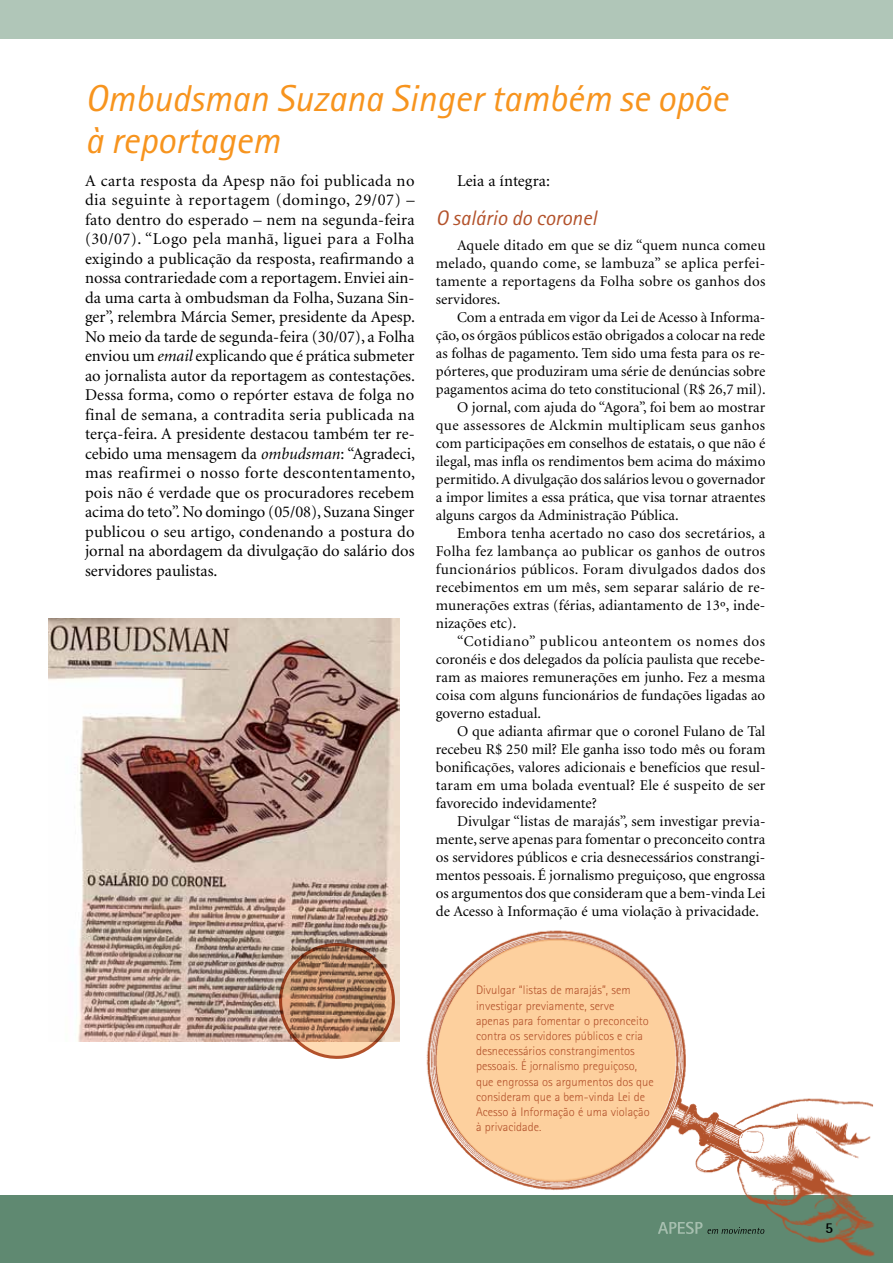
<style>
.page{position:relative;width:893px;height:1263px;background:#fff}
.page>*{position:absolute;margin:0;border:0;box-sizing:border-box;transform-origin:0 0}
.t1{font:italic 37.5px/42px "Rotis Sans Serif Std";color:#f7941e}
.t2{font:italic 21px "Rotis Sans Serif Std";color:#b3522b}
.t3{font:16.5px/19.5px "Minion";color:#000;text-align:justify}
.t4{font:15px/18px "Minion";color:#000;text-align:justify}
.t5{font:15px "Minion";letter-spacing:.025em;color:#000}
.t6{font:15px "Minion";letter-spacing:.02em;color:#000}
.t7{font:15px "Minion";letter-spacing:.04em;color:#000}
.t8{font:700 15px "Libre Semi Sans S Si";color:#000}
.t9{font:300 12.45px/15.3px "Rotis Sans Serif Std";color:#b3522b}
.s1{font-style:italic}
</style>
<div class="page">
<div style="left:0;top:0;width:893px;height:39px;background:#b0c6b8"></div>
<div style="left:0;top:1196px;width:893px;height:67px;background:#5f8971"></div>
<img style="left:421px;top:930px;width:460px;height:327px">
<div style="left:437px;top:939px;width:239px;height:243px;background:#fdd09e;border-radius:50%"></div>
<img style="left:48px;top:619px;width:352px;height:422px">
<svg style="left:279px;top:943px;width:116px;height:116px;background:#bd9579"></svg>
<h1 class="t1" style="left:85px;top:78px;width:644px">Ombudsman Suzana Singer também se opõe à reportagem</h1>
<p class="t3" style="left:85px;top:171px;width:332px">A carta resposta da Apesp não foi publicada no dia seguinte à reportagem (domingo, 29/07) – fato dentro do esperado – nem na segunda-feira (30/07). “Logo pela manhã, liguei para a Folha exigindo a publicação da resposta, reafirmando a nossa contrariedade com a reportagem. Enviei ain&shy;da uma carta à ombudsman da Folha, Suzana Sin&shy;ger”, relembra Márcia Semer, presidente da Apesp.<br>No meio da tarde de segunda-feira (30/07), a Folha enviou um <span class="s1">email</span> explicando que é prática submeter ao jornalista autor da reportagem as contestações.<br>Dessa forma, como o repórter estava de folga no final de semana, a contradita seria publicada na terça-feira. A presidente destacou também ter re&shy;cebido uma mensagem da <span class="s1">ombudsman</span>: “Agradeci, mas reafirmei o nosso forte descontentamento, pois não é verdade que os procuradores recebem acima do teto”. No domingo (05/08), Suzana Singer publicou o seu artigo, condenando a postura do jornal na abordagem da divulgação do salário dos servidores paulistas.</p>
<p class="t3" style="left:457px;top:171px;width:94px">Leia a íntegra:</p>
<h2 class="t2" style="left:436px;top:205px;width:162px">O salário do coronel</h2>
<p class="t4" style="left:436px;top:237px;width:331px;text-indent:21px">Aquele ditado em que se diz “quem nunca comeu melado, quando come, se lambuza” se aplica perfei&shy;tamente a reportagens da Folha sobre os ganhos dos servidores.</p>
<p class="t4" style="left:457px;top:309px;width:310px">Com a entrada em vigor da Lei de Acesso à Informa-</p>
<p class="t4" style="left:436px;top:327px;width:331px">ção, os órgãos públicos estão obrigados a colocar na rede</p>
<p class="t4" style="left:436px;top:345px;width:331px">as folhas de pagamento. Tem sido uma festa para os re-</p>
<p class="t4" style="left:436px;top:363px;width:331px">pórteres, que produziram uma série de denúncias sobre</p>
<p class="t4" style="left:436px;top:381px;width:332px">pagamentos acima do teto constitucional (R$ 26,7 mil).</p>
<p class="t4" style="left:457px;top:399px;width:310px">O jornal, com ajuda do “Agora”, foi bem ao mostrar</p>
<p class="t5" style="left:436px;top:418px;width:331px">que assessores de Alckmin multiplicam seus ganhos</p>
<p class="t4" style="left:436px;top:435px;width:331px">com participações em conselhos de estatais, o que não é</p>
<p class="t4" style="left:436px;top:453px;width:331px">ilegal, mas infla os rendimentos bem acima do máximo</p>
<p class="t4" style="left:436px;top:471px;width:331px">permitido. A divulgação dos salários levou o governador</p>
<p class="t4" style="left:436px;top:489px;width:331px">a impor limites a essa prática, que visa tornar atraentes</p>
<p class="t4" style="left:436px;top:507px;width:244px">alguns cargos da Administração Pública.</p>
<p class="t4" style="left:457px;top:525px;width:310px">Embora tenha acertado no caso dos secretários, a</p>
<p class="t6" style="left:436px;top:544px;width:331px">Folha fez lambança ao publicar os ganhos de outros</p>
<p class="t5" style="left:436px;top:562px;width:331px">funcionários públicos. Foram divulgados dados dos</p>
<p class="t4" style="left:436px;top:579px;width:331px">recebimentos em um mês, sem separar salário de re-</p>
<p class="t4" style="left:436px;top:597px;width:331px">munerações extras (férias, adiantamento de 13º, inde-</p>
<p class="t4" style="left:436px;top:615px;width:82px">nizações etc).</p>
<p class="t7" style="left:457px;top:634px;width:310px">“Cotidiano” publicou anteontem os nomes dos</p>
<p class="t4" style="left:436px;top:651px;width:331px">coronéis e dos delegados da polícia paulista que recebe-</p>
<p class="t4" style="left:436px;top:669px;width:331px">ram as maiores remunerações em junho. Fez a mesma</p>
<p class="t4" style="left:436px;top:687px;width:331px">coisa com alguns funcionários de fundações ligadas ao</p>
<p class="t4" style="left:436px;top:705px;width:107px">governo estadual.</p>
<p class="t4" style="left:457px;top:723px;width:310px">O que adianta afirmar que o coronel Fulano de Tal</p>
<p class="t4" style="left:436px;top:741px;width:331px">recebeu R$ 250 mil? Ele ganha isso todo mês ou foram</p>
<p class="t4" style="left:436px;top:759px;width:331px">bonificações, valores adicionais e benefícios que resul-</p>
<p class="t4" style="left:436px;top:777px;width:331px">taram em uma bolada eventual? Ele é suspeito de ser</p>
<p class="t4" style="left:436px;top:795px;width:162px">favorecido indevidamente?</p>
<p class="t4" style="left:457px;top:813px;width:310px">Divulgar “listas de marajás”, sem investigar previa-</p>
<p class="t4" style="left:436px;top:831px;width:331px">mente, serve apenas para fomentar o preconceito contra</p>
<p class="t4" style="left:436px;top:849px;width:331px">os servidores públicos e cria desnecessários constrangi-</p>
<p class="t4" style="left:436px;top:867px;width:331px">mentos pessoais. É jornalismo preguiçoso, que engrossa</p>
<p class="t4" style="left:436px;top:885px;width:331px">os argumentos dos que consideram que a bem-vinda Lei</p>
<p class="t4" style="left:436px;top:903px;width:325px">de Acesso à Informação é uma violação à privacidade.</p>
<p class="t9" style="left:476px;top:983px;width:179px">Divulgar “listas de marajás”, sem investigar previamente, serve<br>apenas para fomentar o preconceito contra os servidores públicos e cria desnecessários constrangimentos pessoais. É jornalismo preguiçoso, que engrossa os argumentos dos que consideram que a bem-vinda Lei de<br>Acesso à Informação é uma violação à privacidade.</p>
<p class="t8" style="left:825px;top:1219px;width:10px">5</p>
</div>
